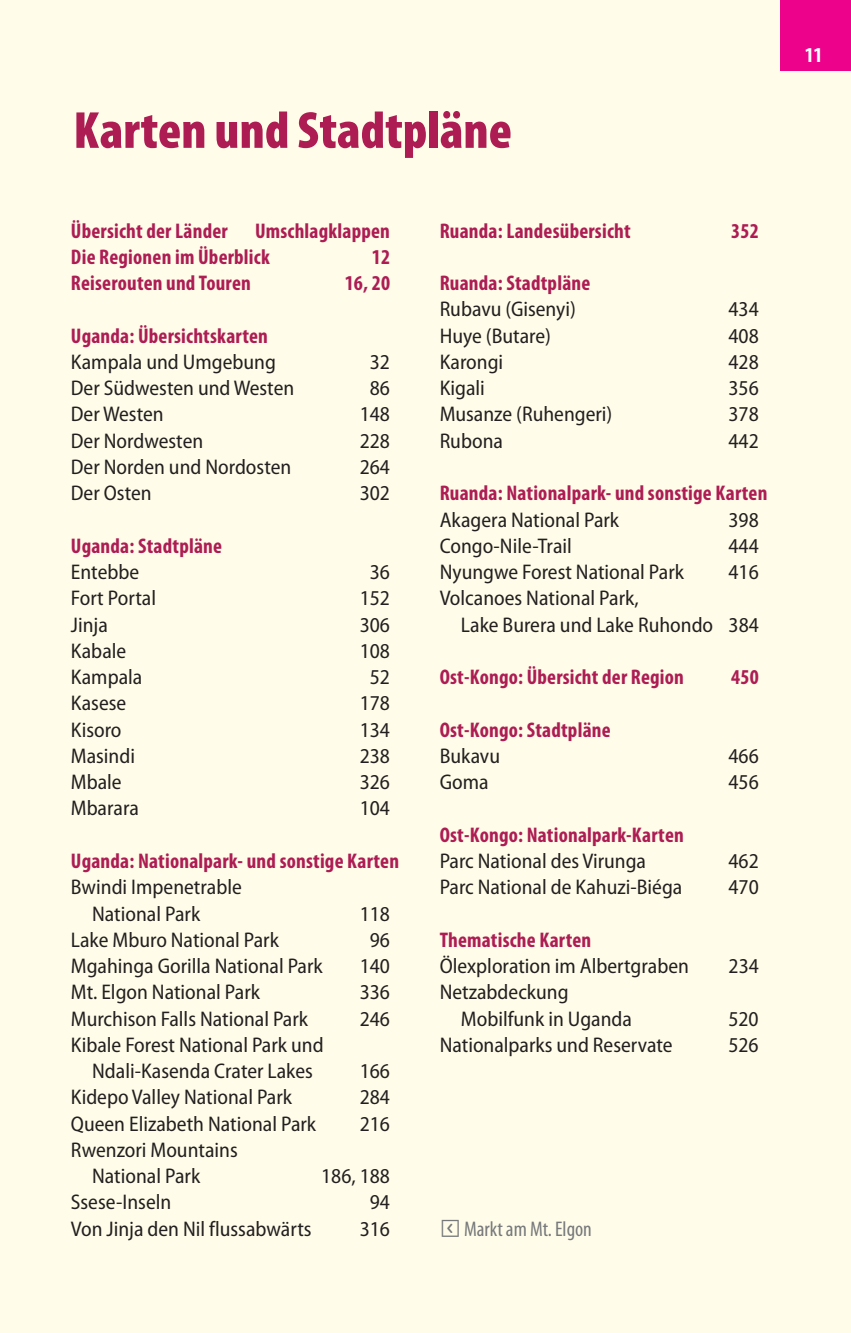
<style>
.page{position:relative;width:851px;height:1333px;background:#fff}
.page>*{position:absolute;margin:0;border:0;box-sizing:border-box;transform-origin:0 0}
.t1{font:900 condensed 52.5px "Myriad Pro";color:#ad1d54}
.t2{font:semi-condensed 21.25px/26.2px "Myriad Pro";color:#231f20}
.t3{font:700 condensed 21.25px/26.2px "Myriad Pro";letter-spacing:.01em;color:#ad1d54}
.t4{font:condensed 21.25px "Myriad Pro";color:#76787b}
.t5{font:700 condensed 21.25px "Myriad Pro";color:#fff}
.s1{font-family:"Button Bonus Square Positive";font-stretch:normal}
</style>
<div class="page">
<div style="left:0;top:0;width:850px;height:1332px;background:#fffde9"></div>
<div style="left:780px;top:0;width:70px;height:71px;background:#ed028c"></div>
<h1 class="t1" style="left:73px;top:111px;width:440px">Karten und Stadtpläne</h1>
<p class="t3" style="left:71px;top:219px;width:158px">Übersicht der Länder</p>
<p class="t3" style="left:71px;top:219px;width:320px;text-indent:184px">Umschlagklappen<br>Die Regionen im Überblick</p>
<p class="t3" style="left:372px;top:245px;width:20px">12</p>
<p class="t3" style="left:71px;top:272px;width:181px">Reiserouten und Touren</p>
<p class="t3" style="left:344px;top:272px;width:47px">16, 20</p>
<p class="t3" style="left:71px;top:324px;width:198px">Uganda: Übersichtskarten</p>
<p class="t2" style="left:71px;top:350px;width:206px">Kampala und Umgebung</p>
<p class="t2" style="left:370px;top:350px;width:22px">32</p>
<p class="t2" style="left:71px;top:377px;width:225px">Der Südwesten und Westen</p>
<p class="t2" style="left:370px;top:377px;width:22px">86</p>
<p class="t2" style="left:71px;top:403px;width:94px">Der Westen</p>
<p class="t2" style="left:359px;top:403px;width:32px">148</p>
<p class="t2" style="left:71px;top:429px;width:134px">Der Nordwesten</p>
<p class="t2" style="left:359px;top:429px;width:32px">228</p>
<p class="t2" style="left:71px;top:455px;width:222px">Der Norden und Nordosten</p>
<p class="t2" style="left:359px;top:455px;width:32px">264</p>
<p class="t2" style="left:71px;top:482px;width:82px">Der Osten</p>
<p class="t2" style="left:359px;top:482px;width:32px">302</p>
<p class="t3" style="left:71px;top:534px;width:153px">Uganda: Stadtpläne</p>
<p class="t2" style="left:71px;top:560px;width:70px">Entebbe</p>
<p class="t2" style="left:370px;top:560px;width:22px">36</p>
<p class="t2" style="left:71px;top:587px;width:87px">Fort Portal</p>
<p class="t2" style="left:359px;top:587px;width:32px">152</p>
<p class="t2" style="left:71px;top:613px;width:38px">Jinja</p>
<p class="t2" style="left:359px;top:613px;width:32px">306</p>
<p class="t2" style="left:71px;top:639px;width:57px">Kabale</p>
<p class="t2" style="left:359px;top:639px;width:32px">108</p>
<p class="t2" style="left:71px;top:665px;width:73px">Kampala</p>
<p class="t2" style="left:370px;top:665px;width:22px">52</p>
<p class="t2" style="left:71px;top:692px;width:57px">Kasese</p>
<p class="t2" style="left:359px;top:692px;width:32px">178</p>
<p class="t2" style="left:71px;top:718px;width:52px">Kisoro</p>
<p class="t2" style="left:359px;top:718px;width:32px">134</p>
<p class="t2" style="left:71px;top:744px;width:66px">Masindi</p>
<p class="t2" style="left:359px;top:744px;width:32px">238</p>
<p class="t2" style="left:71px;top:770px;width:52px">Mbale</p>
<p class="t2" style="left:359px;top:770px;width:32px">326</p>
<p class="t2" style="left:71px;top:797px;width:70px">Mbarara</p>
<p class="t2" style="left:360px;top:797px;width:32px">104</p>
<p class="t3" style="left:71px;top:849px;width:329px">Uganda: Nationalpark- und sonstige Karten</p>
<p class="t2" style="left:92px;top:875px;width:151px;text-indent:-21px">Bwindi Impenetrable<br>National Park</p>
<p class="t2" style="left:359px;top:902px;width:32px">118</p>
<p class="t2" style="left:71px;top:928px;width:209px">Lake Mburo National Park</p>
<p class="t2" style="left:370px;top:928px;width:22px">96</p>
<p class="t2" style="left:71px;top:954px;width:253px">Mgahinga Gorilla National Park</p>
<p class="t2" style="left:359px;top:954px;width:32px">140</p>
<p class="t2" style="left:71px;top:980px;width:190px">Mt. Elgon National Park</p>
<p class="t2" style="left:359px;top:980px;width:32px">336</p>
<p class="t2" style="left:71px;top:1007px;width:239px">Murchison Falls National Park</p>
<p class="t2" style="left:359px;top:1007px;width:32px">246</p>
<p class="t2" style="left:71px;top:1033px;width:254px;text-align:center">Kibale Forest National Park und<br>Ndali-Kasenda Crater Lakes</p>
<p class="t2" style="left:360px;top:1059px;width:32px">166</p>
<p class="t2" style="left:71px;top:1085px;width:223px">Kidepo Valley National Park</p>
<p class="t2" style="left:359px;top:1085px;width:32px">284</p>
<p class="t2" style="left:71px;top:1112px;width:247px">Queen Elizabeth National Park</p>
<p class="t2" style="left:359px;top:1112px;width:32px">216</p>
<p class="t2" style="left:92px;top:1138px;width:147px;text-indent:-21px">Rwenzori Mountains<br>National Park</p>
<p class="t2" style="left:321px;top:1164px;width:70px">186, 188</p>
<p class="t2" style="left:71px;top:1190px;width:102px">Ssese-Inseln</p>
<p class="t2" style="left:370px;top:1190px;width:22px">94</p>
<p class="t2" style="left:71px;top:1217px;width:242px">Von Jinja den Nil flussabwärts</p>
<p class="t2" style="left:360px;top:1217px;width:32px">316</p>
<p class="t3" style="left:439px;top:219px;width:192px">Ruanda: Landesübersicht</p>
<p class="t3" style="left:731px;top:219px;width:29px">352</p>
<p class="t3" style="left:439px;top:272px;width:152px">Ruanda: Stadtpläne</p>
<p class="t2" style="left:439px;top:298px;width:138px">Rubavu (Gisenyi)</p>
<p class="t2" style="left:728px;top:298px;width:32px">434</p>
<p class="t2" style="left:439px;top:324px;width:113px">Huye (Butare)</p>
<p class="t2" style="left:728px;top:324px;width:32px">408</p>
<p class="t2" style="left:439px;top:350px;width:65px">Karongi</p>
<p class="t2" style="left:728px;top:350px;width:32px">428</p>
<p class="t2" style="left:439px;top:377px;width:47px">Kigali</p>
<p class="t2" style="left:728px;top:377px;width:32px">356</p>
<p class="t2" style="left:439px;top:403px;width:174px">Musanze (Ruhengeri)</p>
<p class="t2" style="left:728px;top:403px;width:32px">378</p>
<p class="t2" style="left:439px;top:429px;width:65px">Rubona</p>
<p class="t2" style="left:728px;top:429px;width:32px">442</p>
<p class="t3" style="left:439px;top:482px;width:329px">Ruanda: Nationalpark- und sonstige Karten</p>
<p class="t2" style="left:439px;top:508px;width:181px">Akagera National Park</p>
<p class="t2" style="left:728px;top:508px;width:32px">398</p>
<p class="t2" style="left:439px;top:534px;width:134px">Congo-Nile-Trail</p>
<p class="t2" style="left:728px;top:534px;width:32px">444</p>
<p class="t2" style="left:439px;top:560px;width:246px">Nyungwe Forest National Park</p>
<p class="t2" style="left:728px;top:560px;width:32px">416</p>
<p class="t2" style="left:461px;top:587px;width:299px;text-indent:-21px">Volcanoes National Park,<br>Lake Burera und Lake Ruhondo 384</p>
<p class="t3" style="left:439px;top:665px;width:246px">Ost-Kongo: Übersicht der Region</p>
<p class="t3" style="left:731px;top:665px;width:29px">450</p>
<p class="t3" style="left:439px;top:718px;width:172px">Ost-Kongo: Stadtpläne</p>
<p class="t2" style="left:439px;top:744px;width:62px">Bukavu</p>
<p class="t2" style="left:728px;top:744px;width:32px">466</p>
<p class="t2" style="left:439px;top:770px;width:50px">Goma</p>
<p class="t2" style="left:728px;top:770px;width:32px">456</p>
<p class="t3" style="left:439px;top:823px;width:246px">Ost-Kongo: Nationalpark-Karten</p>
<p class="t2" style="left:439px;top:849px;width:208px">Parc National des Virunga</p>
<p class="t2" style="left:728px;top:849px;width:32px">462</p>
<p class="t2" style="left:439px;top:875px;width:244px">Parc National de Kahuzi-Biéga</p>
<p class="t2" style="left:728px;top:875px;width:32px">470</p>
<p class="t3" style="left:439px;top:928px;width:153px">Thematische Karten</p>
<p class="t2" style="left:439px;top:954px;width:251px">Ölexploration im Albertgraben</p>
<p class="t2" style="left:728px;top:954px;width:32px">234</p>
<p class="t2" style="left:461px;top:980px;width:172px;text-indent:-21px">Netzabdeckung<br>Mobilfunk in Uganda</p>
<p class="t2" style="left:728px;top:1007px;width:32px">520</p>
<p class="t2" style="left:439px;top:1033px;width:234px">Nationalparks und Reservate</p>
<p class="t2" style="left:728px;top:1033px;width:32px">526</p>
<p class="t4" style="left:439px;top:1220px;width:154px"><span class="s1">j</span>Markt am Mt. Elgon</p>
<p class="t5" style="left:804px;top:48px;width:19px">11</p>
</div>
